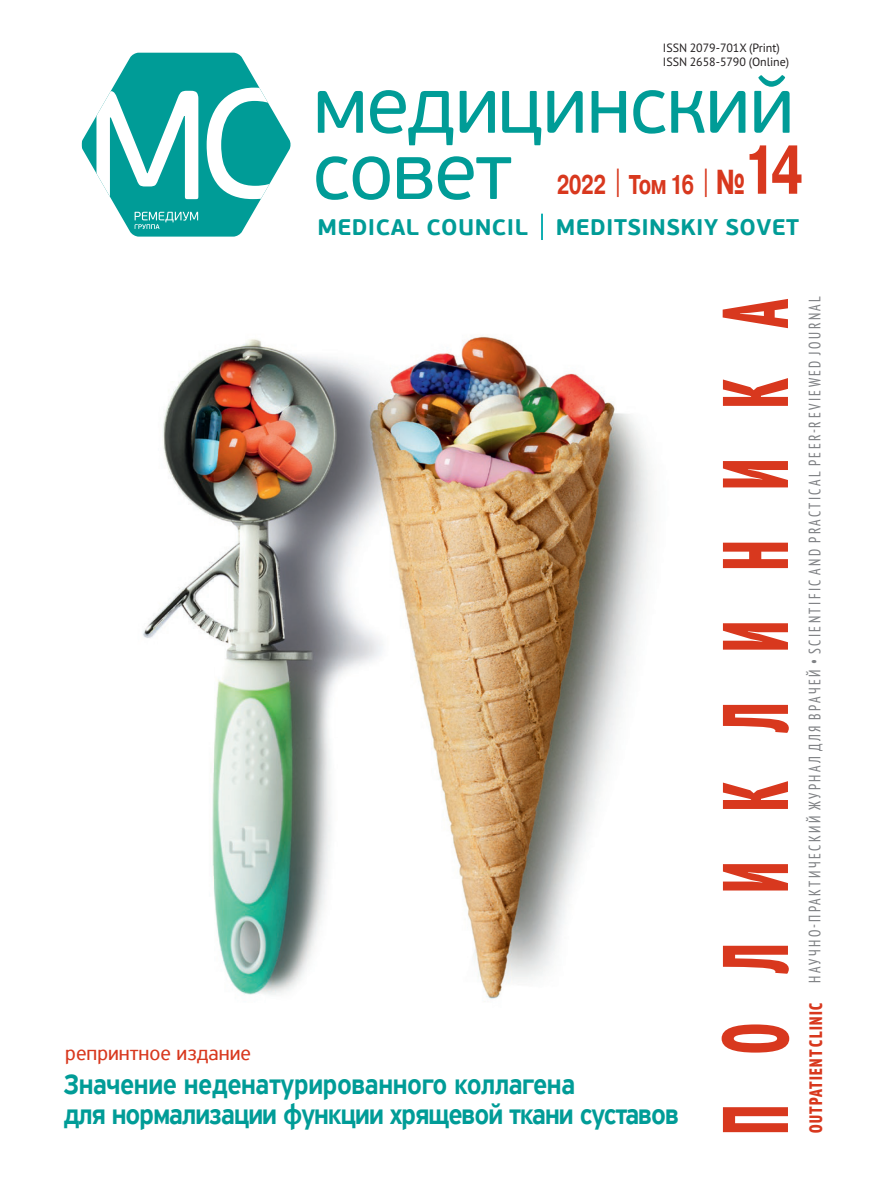
<style>
.page{position:relative;width:872px;height:1191px;background:#fff}
.page>*{position:absolute;margin:0;border:0;box-sizing:border-box;transform-origin:0 0}
.t1{font:800 condensed 92.85px "PT Sans Pro";letter-spacing:.795em;color:#d8381e;scale:.69 1}
.Zag_RUS{font:500 30px/30px "PF Highway Sans Pro";letter-spacing:-.035em;color:#009c97;scale:.9 1}
.t2{font:700 27px "Pragmatica C";letter-spacing:-.03em;color:#d8381e;scale:.73 1}
.t3{font:700 22.5px "PF Beau Sans Pro";letter-spacing:.02em;color:#009c97}
.t4{font:21px "PF Highway Sans Pro";color:#d8381e}
.t5{font:condensed 16.5px "PT Sans Pro";letter-spacing:.15em;color:#808285}
.t6{font:12px "PT Sans Pro";letter-spacing:-.005em;color:#231f20}
.s1{font-size:34.5px}
.s2{font-size:69px}
.s3{font-weight:800;font-size:18px;color:#d8381e}
</style>
<div class="page">
<svg style="left:318px;top:91px;width:45px;height:42px"></svg>
<svg style="left:370px;top:90px;width:83px;height:55px"></svg>
<svg style="left:459px;top:91px;width:36px;height:42px"></svg>
<svg style="left:502px;top:91px;width:39px;height:54px"></svg>
<svg style="left:547px;top:91px;width:35px;height:42px"></svg>
<svg style="left:591px;top:91px;width:35px;height:42px"></svg>
<svg style="left:633px;top:90px;width:32px;height:44px"></svg>
<svg style="left:671px;top:91px;width:33px;height:42px"></svg>
<svg style="left:710px;top:91px;width:35px;height:42px"></svg>
<svg style="left:754px;top:75px;width:35px;height:58px"></svg>
<svg style="left:316px;top:156px;width:74px;height:44px"></svg>
<svg style="left:397px;top:157px;width:35px;height:42px"></svg>
<svg style="left:438px;top:156px;width:73px;height:44px"></svg>
<svg style="left:82px;top:53px;width:209px;height:184px"></svg>
<hr style="left:541px;top:214px;width:2px;height:26px;background:#03aaae">
<img style="left:143px;top:336px;width:509px;height:663px">
<p class="t6" style="left:663px;top:40px;width:118px">ISSN 2079-701X (Print)</p>
<p class="t6" style="left:663px;top:54px;width:128px">ISSN 2658-5790 (Online)</p>
<p class="t2" style="left:556px;top:170px;width:339px">2022 | Том 16 | <span class="s1">№</span><span class="s2">14</span></p>
<p class="t3" style="left:317px;top:213px;width:483px">MEDICAL COUNCIL MEDITSINSKIY SOVET</p>
<p class="t4" style="left:65px;top:1040px;width:187px">репринтное издание</p>
<p class="Zag_RUS" style="left:64px;top:1069px;width:685px">Значение неденатурированного коллагена<br>для нормализации функции хрящевой ткани суставов</p>
<p class="t1" style="left:694px;top:1134px;width:1212px;rotate:-90deg">ПОЛИКЛИНИКА</p>
<p class="t5" style="left:804px;top:1133px;width:838px;rotate:-90deg"><span class="s3">OUTPATIENT CLINIC</span> НАУЧНО-ПРАКТИЧЕСКИЙ ЖУРНАЛ ДЛЯ ВРАЧЕЙ • SCIENTIFIC AND PRACTICAL PEER-REVIEWED JOURNAL</p>
</div>
